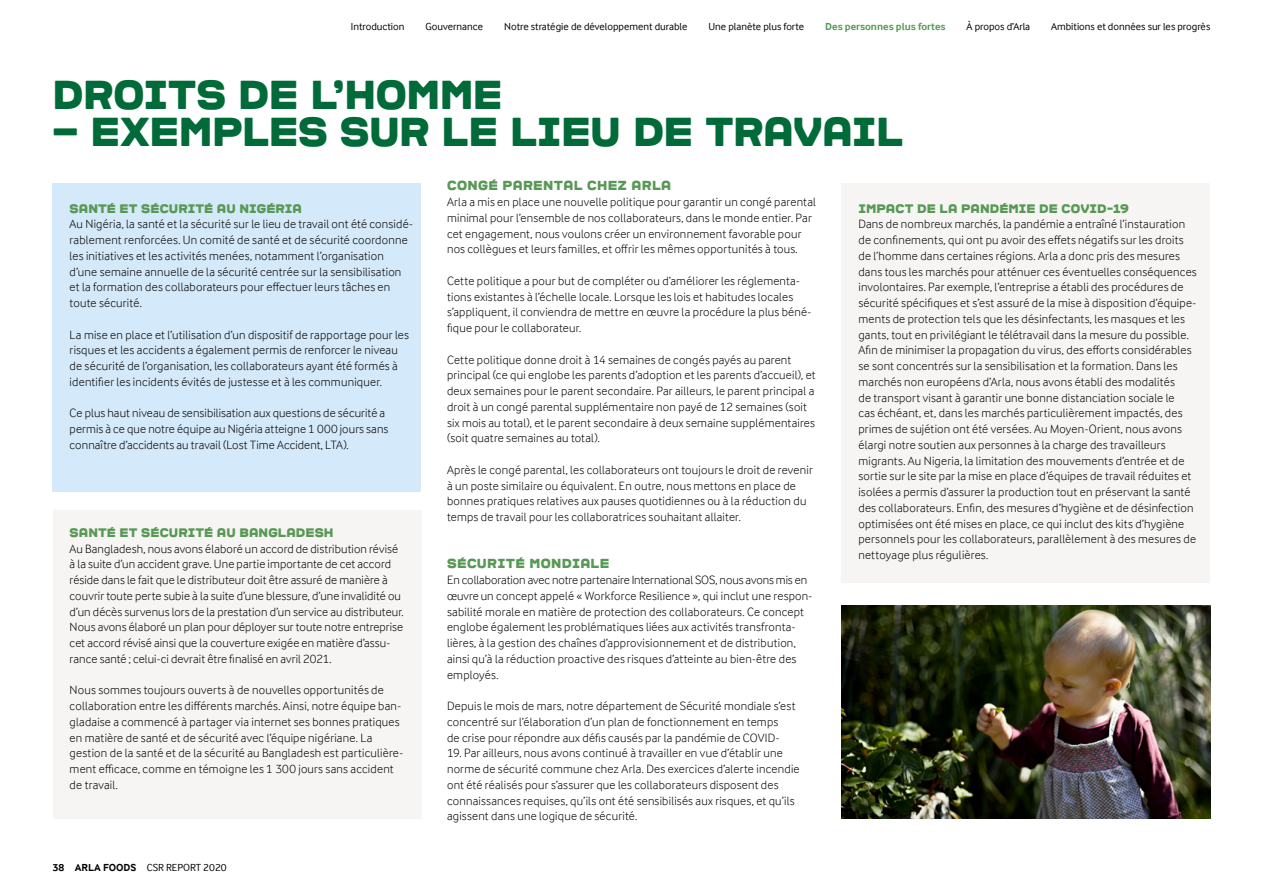
<style>
.page{position:relative;width:1263px;height:893px;background:#fff}
.page>*{position:absolute;margin:0;border:0;box-sizing:border-box;transform-origin:0 0}
.t1{font:40.5px "ARLASTRONG";letter-spacing:-.015em;color:#006a39}
.t2{font:13.2px "ARLASTRONG";letter-spacing:.025em;color:#589855}
.t3{font:300 12.3px/15.8px "Arla Inter Face";letter-spacing:.02em;color:#000}
.t4{font:12.3px "ARLASTRONG";color:#589855}
.t5{font:10.5px "Arla Inter Face";color:#000}
.t6{font:700 10.5px "Arla Inter Face";color:#589855}
.s1{font-weight:700}
</style>
<div class="page">
<div style="left:52px;top:183px;width:369px;height:308px;background:#d4e9f9"></div>
<div style="left:53px;top:510px;width:368px;height:309px;background:#f7f5f4"></div>
<div style="left:841px;top:183px;width:369px;height:400px;background:#f7f5f4"></div>
<img style="left:841px;top:606px;width:369px;height:213px">
<p class="t5" style="left:351px;top:20px;width:55px">Introduction</p>
<p class="t5" style="left:426px;top:20px;width:59px">Gouvernance</p>
<p class="t5" style="left:504px;top:20px;width:185px">Notre stratégie de développement durable</p>
<p class="t5" style="left:708px;top:20px;width:97px">Une planète plus forte</p>
<p class="t6" style="left:825px;top:20px;width:122px">Des personnes plus fortes</p>
<p class="t5" style="left:967px;top:20px;width:65px">À propos d’Arla</p>
<p class="t5" style="left:1051px;top:20px;width:161px">Ambitions et données sur les progrès</p>
<h1 class="t1" style="left:53px;top:74px;width:355px">DROITS DE L’HOMME</h1>
<h1 class="t1" style="left:53px;top:112px;width:128px">– EXEMPLES</h1>
<h1 class="t1" style="left:340px;top:112px;width:31px">SUR</h1>
<h1 class="t1" style="left:442px;top:112px;width:294px">LELIEUDETRAVA</h1>
<h1 class="t1" style="left:852px;top:112px;width:49px">IL</h1>
<p class="t4" style="left:70px;top:202px;width:20px">SANTÉ</p>
<p class="t4" style="left:120px;top:202px;width:32px">ET SÉCUR</p>
<p class="t4" style="left:188px;top:202px;width:80px">ITÉ AU NIGÉR</p>
<p class="t4" style="left:285px;top:202px;width:17px">IA</p>
<p class="t3" style="left:70px;top:216px;width:345px">Au Nigéria, la santé et la sécurité sur le lieu de travail ont été considé&shy;rablement renforcées. Un comité de santé et de sécurité coordonne les initiatives et les activités menées, notamment l’organisation d’une semaine annuelle de la sécurité centrée sur la sensibilisation et la formation des collaborateurs pour effectuer leurs tâches en toute sécurité.</p>
<p class="t3" style="left:70px;top:326px;width:341px">La mise en place et l’utilisation d’un dispositif de rapportage pour les risques et les accidents a également permis de renforcer le niveau de sécurité de l’organisation, les collaborateurs ayant été formés à identifier les incidents évités de justesse et à les communiquer.</p>
<p class="t3" style="left:70px;top:405px;width:320px">Ce plus haut niveau de sensibilisation aux questions de sécurité a permis à ce que notre équipe au Nigéria atteigne 1 000 jours sans connaître d’accidents au travail (Lost Time Accident, LTA).</p>
<p class="t4" style="left:70px;top:526px;width:20px">SANTÉ</p>
<p class="t4" style="left:120px;top:526px;width:32px">ET SÉCUR</p>
<p class="t4" style="left:188px;top:526px;width:72px">ITÉ AU BANGLADES</p>
<p class="t4" style="left:324px;top:526px;width:11px">H</p>
<p class="t3" style="left:70px;top:540px;width:336px">Au Bangladesh, nous avons élaboré un accord de distribution révisé à la suite d’un accident grave. Une partie importante de cet accord réside dans le fait que le distributeur doit être assuré de manière à couvrir toute perte subie à la suite d’une blessure, d’une invalidité ou d’un décès survenus lors de la prestation d’un service au distributeur.<br>Nous avons élaboré un plan pour déployer sur toute notre entreprise cet accord révisé ainsi que la couverture exigée en matière d’assu&shy;rance santé ; celui-ci devrait être finalisé en avril 2021.</p>
<p class="t3" style="left:70px;top:682px;width:335px">Nous sommes toujours ouverts à de nouvelles opportunités de collaboration entre les différents marchés. Ainsi, notre équipe ban&shy;gladaise a commencé à partager via internet ses bonnes pratiques en matière de santé et de sécurité avec l’équipe nigériane. La gestion de la santé et de la sécurité au Bangladesh est particulière&shy;ment efficace, comme en témoigne les 1 300 jours sans accident de travail.</p>
<p class="t5" style="left:53px;top:861px;width:176px"><span class="s1">38 ARLA FOODS</span> CSR REPORT 2020</p>
<p class="t2" style="left:447px;top:179px;width:22px">CONGÉ</p>
<p class="t2" style="left:503px;top:179px;width:11px">PARENTAL</p>
<p class="t2" style="left:587px;top:179px;width:65px">CHEZ ARLA</p>
<p class="t3" style="left:447px;top:194px;width:370px">Arla a mis en place une nouvelle politique pour garantir un congé parental minimal pour l’ensemble de nos collaborateurs, dans le monde entier. Par cet engagement, nous voulons créer un environnement favorable pour nos collègues et leurs familles, et offrir les mêmes opportunités à tous.</p>
<p class="t3" style="left:447px;top:273px;width:366px">Cette politique a pour but de compléter ou d’améliorer les réglementa&shy;tions existantes à l’échelle locale. Lorsque les lois et habitudes locales s’appliquent, il conviendra de mettre en œuvre la procédure la plus béné&shy;fique pour le collaborateur.</p>
<p class="t3" style="left:447px;top:351px;width:370px">Cette politique donne droit à 14 semaines de congés payés au parent principal (ce qui englobe les parents d’adoption et les parents d’accueil), et deux semaines pour le parent secondaire. Par ailleurs, le parent principal a droit à un congé parental supplémentaire non payé de 12 semaines (soit six mois au total), et le parent secondaire à deux semaine supplémentaires (soit quatre semaines au total).</p>
<p class="t3" style="left:447px;top:462px;width:367px">Après le congé parental, les collaborateurs ont toujours le droit de revenir à un poste similaire ou équivalent. En outre, nous mettons en place de bonnes pratiques relatives aux pauses quotidiennes ou à la réduction du temps de travail pour les collaboratrices souhaitant allaiter.</p>
<p class="t2" style="left:447px;top:557px;width:21px">SÉCUR</p>
<p class="t2" style="left:497px;top:557px;width:44px">ITÉ MOND</p>
<p class="t2" style="left:572px;top:557px;width:19px">IALE</p>
<p class="t3" style="left:447px;top:572px;width:367px">En collaboration avec notre partenaire International SOS, nous avons mis en œuvre un concept appelé « Workforce Resilience », qui inclut une respon&shy;sabilité morale en matière de protection des collaborateurs. Ce concept englobe également les problématiques liées aux activités transfronta&shy;lières, à la gestion des chaînes d’approvisionnement et de distribution, ainsi qu’à la réduction proactive des risques d’atteinte au bien-être des employés.</p>
<p class="t3" style="left:447px;top:698px;width:350px">Depuis le mois de mars, notre département de Sécurité mondiale s’est concentré sur l’élaboration d’un plan de fonctionnement en temps<br>de crise pour répondre aux défis causés par la pandémie de COVID-</p>
<p class="t3" style="left:447px;top:745px;width:354px">19. Par ailleurs, nous avons continué à travailler en vue d’établir une norme de sécurité commune chez Arla. Des exercices d’alerte incendie ont été réalisés pour s’assurer que les collaborateurs disposent des connaissances requises, qu’ils ont été sensibilisés aux risques, et qu’ils agissent dans une logique de sécurité.</p>
<p class="t4" style="left:858px;top:202px;width:18px">IMPACT</p>
<p class="t4" style="left:917px;top:202px;width:55px">DELAPANDÉM</p>
<p class="t4" style="left:1019px;top:202px;width:112px">IE DE COVID-19</p>
<p class="t3" style="left:858px;top:216px;width:340px">Dans de nombreux marchés, la pandémie a entraîné l’instauration de confinements, qui ont pu avoir des effets négatifs sur les droits de l’homme dans certaines régions. Arla a donc pris des mesures dans tous les marchés pour atténuer ces éventuelles conséquences involontaires. Par exemple, l’entreprise a établi des procédures de sécurité spécifiques et s’est assuré de la mise à disposition d’équipe&shy;ments de protection tels que les désinfectants, les masques et les gants, tout en privilégiant le télétravail dans la mesure du possible.<br>Afin de minimiser la propagation du virus, des efforts considérables se sont concentrés sur la sensibilisation et la formation. Dans les marchés non européens d’Arla, nous avons établi des modalités<br>de transport visant à garantir une bonne distanciation sociale le<br>cas échéant, et, dans les marchés particulièrement impactés, des primes de sujétion ont été versées. Au Moyen-Orient, nous avons élargi notre soutien aux personnes à la charge des travailleurs migrants. Au Nigeria, la limitation des mouvements d’entrée et de sortie sur le site par la mise en place d’équipes de travail réduites et isolées a permis d’assurer la production tout en préservant la santé des collaborateurs. Enfin, des mesures d’hygiène et de désinfection optimisées ont été mises en place, ce qui inclut des kits d’hygiène personnels pour les collaborateurs, parallèlement à des mesures de nettoyage plus régulières.</p>
</div>
